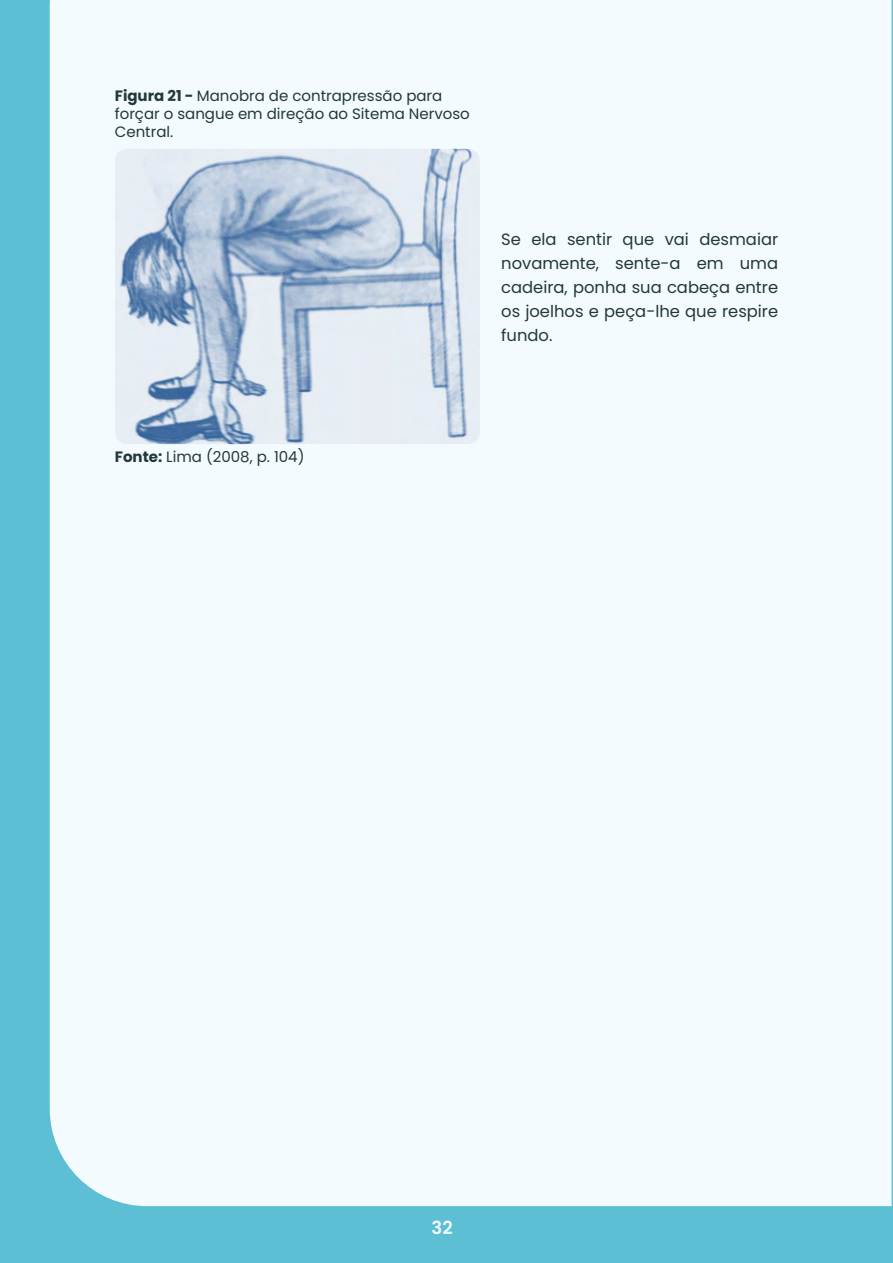
<style>
.page{position:relative;width:893px;height:1263px;background:#5cbfd4}
.page>*{position:absolute;margin:0;border:0;box-sizing:border-box;transform-origin:0 0}
.t1{font:600 18px "Poppins";color:#f4fbfe}
.t2{font:16.35px/24px "Poppins";color:#22383a;text-align:justify}
.t3{font:15px/18px "Poppins";color:#22383a}
.s1{font-weight:700}
</style>
<div class="page">
<div style="left:50px;top:0;width:842px;height:1206px;background:#f4fbfe"></div>
<img style="left:115px;top:149px;width:365px;height:295px">
<p class="t3" style="left:115px;top:87px;width:357px"><span class="s1">Figura 21 -</span> Manobra de contrapressão para forçar o sangue em direção ao Sitema Nervoso<br>Central.</p>
<p class="t2" style="left:501px;top:227px;width:278px">Se ela sentir que vai desmaiar novamente, sente-a em uma cadeira, ponha sua cabeça entre os joelhos e peça-lhe que respire fundo.</p>
<p class="t3" style="left:115px;top:448px;width:191px"><span class="s1">Fonte:</span> Lima (2008, p. 104)</p>
<p class="t1" style="left:432px;top:1217px;width:23px">32</p>
</div>
